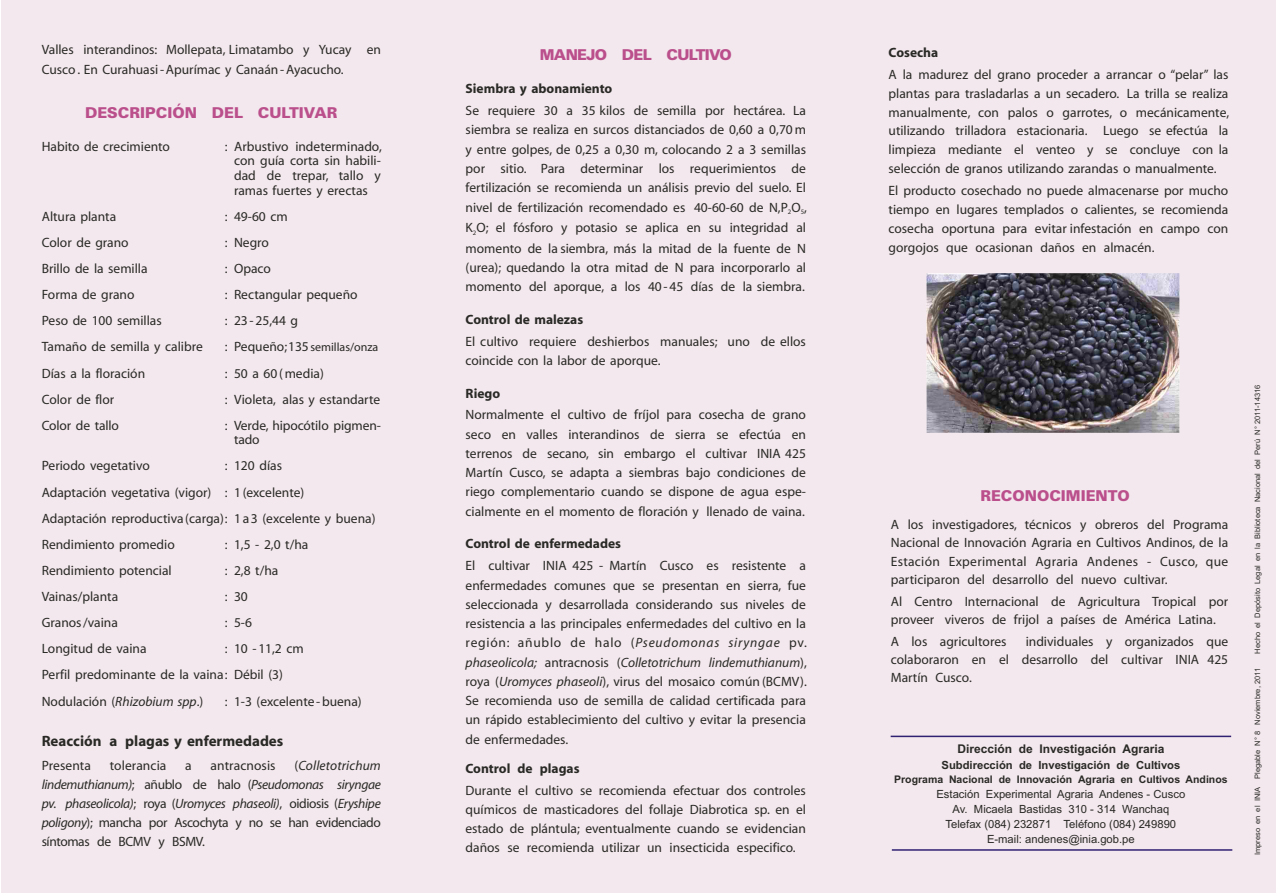
<style>
.page{position:relative;width:1276px;height:893px;background:#fff}
.page>*{position:absolute;margin:0;border:0;box-sizing:border-box;transform-origin:0 0}
.t1{font:900 15px "Zurich BT";color:#ba4f8c}
.t2{font:700 15px "Myriad";color:#292926}
.t3{font:900 15px "Zurich BT";letter-spacing:-.045em;color:#ba4f8c}
.t4{font:13.5px/19.2px "Myriad";color:#292926;text-align:justify}
.t5{font:italic 13.5px/18.9px "Myriad";letter-spacing:-.025em;color:#292926;text-align:justify}
.t6{font:700 13.5px "Myriad";color:#292926}
.t7{font:700 12px "Arial";color:#292926}
.t8{font:12px "Myriad";color:#292926}
.t9{font:11.25px/15.1px "Arial";color:#292926;text-align:center}
.t10{font:700 11.25px "Arial";color:#292926}
.t11{font:700 10.5px "Arial";color:#292926}
.t12{font:7.5px "Arial";color:#292926}
.t13{font:6.75px "Myriad";color:#292926}
.s1{font-size:13.5px}
.s2{font-style:italic}
.s3{font-style:normal}
</style>
<div class="page">
<div style="left:1px;top:0;width:1274px;height:893px;background:#f3e8ed"></div>
<img style="left:926px;top:274px;width:253px;height:159px">
<hr style="left:890px;top:736px;width:341px;height:1px;background:#302173">
<hr style="left:892px;top:849px;width:340px;height:2px;background:#302173">
<p class="t4" style="left:42px;top:41px;width:341px;line-height:19.6px">Valles interandinos: Mollepata, Limatambo y Yucay en<br>Cusco . En Curahuasi - Apurímac y Canaán - Ayacucho.</p>
<p class="t1" style="left:85px;top:107px;width:254px">DESCRIPCIÓN DEL CULTIVAR</p>
<p class="t4" style="left:42px;top:138px;width:130px">Habito de crecimiento</p>
<p class="t4" style="left:234px;top:140px;width:149px;line-height:14.5px;text-indent:-9px">: Arbustivo indeterminado, con guía corta sin habili&shy;dad de trepar, tallo y ramas fuertes y erectas</p>
<p class="t4" style="left:42px;top:208px;width:76px">Altura planta</p>
<p class="t4" style="left:225px;top:208px;width:65px">: 49-60 cm</p>
<p class="t4" style="left:42px;top:234px;width:88px">Color de grano</p>
<p class="t4" style="left:225px;top:234px;width:46px">: Negro</p>
<p class="t4" style="left:42px;top:260px;width:107px">Brillo de la semilla</p>
<p class="t4" style="left:225px;top:260px;width:48px">: Opaco</p>
<p class="t4" style="left:42px;top:286px;width:94px">Forma de grano</p>
<p class="t4" style="left:225px;top:286px;width:134px">: Rectangular pequeño</p>
<p class="t4" style="left:42px;top:312px;width:121px">Peso de 100 semillas</p>
<p class="t4" style="left:225px;top:312px;width:75px">: 23 - 25,44 g</p>
<p class="t4" style="left:42px;top:338px;width:163px">Tamaño de semilla y calibre</p>
<p class="t8" style="left:225px;top:342px;width:155px"><span class="s1">: Pequeño;135</span>semillas/onza</p>
<p class="t4" style="left:42px;top:364px;width:105px">Días a la floración</p>
<p class="t4" style="left:225px;top:364px;width:101px">: 50 a 60 ( media)</p>
<p class="t4" style="left:42px;top:391px;width:74px">Color de flor</p>
<p class="t4" style="left:225px;top:391px;width:157px">: Violeta, alas y estandarte</p>
<p class="t4" style="left:42px;top:417px;width:79px">Color de tallo</p>
<p class="t4" style="left:234px;top:419px;width:148px;line-height:14.5px;text-indent:-9px">: Verde, hipocótilo pigmen&shy;tado</p>
<p class="t4" style="left:42px;top:457px;width:109px">Periodo vegetativo</p>
<p class="t4" style="left:42px;top:454px;width:335px;line-height:26.1px;text-align:left;text-indent:183px">: 120 días<br>Adaptación vegetativa (vigor) : 1 (excelente)<br>Adaptación reproductiva (carga): 1 a 3 (excelente y buena)<br>Rendimiento promedio</p>
<p class="t4" style="left:225px;top:536px;width:85px">: 1,5 - 2,0 t/ha</p>
<p class="t4" style="left:42px;top:562px;width:131px">Rendimiento potencial</p>
<p class="t4" style="left:225px;top:562px;width:55px">: 2,8 t/ha</p>
<p class="t4" style="left:42px;top:588px;width:78px">Vainas/planta</p>
<p class="t4" style="left:225px;top:588px;width:25px">: 30</p>
<p class="t4" style="left:42px;top:614px;width:78px">Granos /vaina</p>
<p class="t4" style="left:225px;top:614px;width:29px">: 5-6</p>
<p class="t4" style="left:42px;top:640px;width:106px">Longitud de vaina</p>
<p class="t4" style="left:42px;top:637px;width:263px;line-height:26.1px;text-align:left;text-indent:183px">: 10 - 11,2 cm<br>Perfil predominante de la vaina: Débil (3)<br>Nodulación (<span class="s2">Rhizobium spp</span>.)</p>
<p class="t4" style="left:225px;top:693px;width:138px">: 1-3 (excelente - buena)</p>
<p class="t2" style="left:42px;top:735px;width:243px">Reacción a plagas y enfermedades</p>
<p class="t4" style="left:42px;top:757px;width:51px">Presenta</p>
<p class="t4" style="left:110px;top:757px;width:58px">tolerancia</p>
<p class="t4" style="left:185px;top:757px;width:8px">a</p>
<p class="t4" style="left:211px;top:757px;width:67px">antracnosis</p>
<p class="t5" style="left:42px;top:757px;width:341px;text-indent:253px"><span class="s3">(</span>Colletotrichum lindemuthianum)<span class="s3">; añublo de halo (</span>Pseudomonas siryngae pv. phaseolicola)<span class="s3">; roya (</span>Uromyces phaseoli)<span class="s3">, oidiosis (</span>Eryshipe poligony<span class="s3">); mancha por Ascochyta y no se han evidenciado síntomas de BCMV y BSMV.</span></p>
<p class="t3" style="left:540px;top:49px;width:193px">MANEJO DEL CULTIVO</p>
<p class="t6" style="left:466px;top:83px;width:148px">Siembra y abonamiento</p>
<p class="t4" style="left:465px;top:102px;width:343px">Se requiere 30 a 35 kilos de semilla por hectárea. La siembra se realiza en surcos distanciados de 0,60 a 0,70 m y entre golpes, de 0,25 a 0,30 m, colocando 2 a 3 semillas por sitio. Para determinar los requerimientos de fertilización se recomienda un análisis previo del suelo. El nivel de fertilización recomendado es 40-60-60 de N,P O ,</p>
<p class="t13" style="left:788px;top:209px;width:5px">2</p>
<p class="t13" style="left:800px;top:209px;width:5px">5</p>
<p class="t4" style="left:465px;top:219px;width:342px">K O; el fósforo y potasio se aplica en su integridad al</p>
<p class="t13" style="left:473px;top:230px;width:5px">2</p>
<p class="t4" style="left:465px;top:240px;width:342px">momento de la siembra, más la mitad de la fuente de N (urea); quedando la otra mitad de N para incorporarlo al momento del aporque, a los 40 - 45 días de la siembra.</p>
<p class="t6" style="left:465px;top:314px;width:119px">Control de malezas</p>
<p class="t4" style="left:465px;top:333px;width:342px">El cultivo requiere deshierbos manuales; uno de ellos coincide con la labor de aporque.</p>
<p class="t6" style="left:465px;top:387px;width:36px">Riego</p>
<p class="t4" style="left:465px;top:406px;width:342px">Normalmente el cultivo de fríjol para cosecha de grano seco en valles interandinos de sierra se efectúa en terrenos de secano, sin embargo el cultivar INIA 425<br>Martín Cusco, se adapta a siembras bajo condiciones de riego complementario cuando se dispone de agua espe&shy;cialmente en el momento de floración y llenado de vaina.</p>
<p class="t6" style="left:465px;top:538px;width:157px">Control de enfermedades</p>
<p class="t4" style="left:465px;top:557px;width:343px">El cultivar INIA 425 - Martín Cusco es resistente a enfermedades comunes que se presentan en sierra, fue seleccionada y desarrollada considerando sus niveles de resistencia a las principales enfermedades del cultivo en la región: añublo de halo (<span class="s2">Pseudomonas siryngae</span> pv. <span class="s2">phaseolicola;</span> antracnosis (<span class="s2">Colletotrichum lindemuthianum</span>), roya (<span class="s2">Uromyces phaseoli</span>), virus del mosaico común (BCMV).<br>Se recomienda uso de semilla de calidad certificada para un rápido establecimiento del cultivo y evitar la presencia de enfermedades.</p>
<p class="t6" style="left:465px;top:763px;width:115px">Control de plagas</p>
<p class="t4" style="left:465px;top:782px;width:342px">Durante el cultivo se recomienda efectuar dos controles químicos de masticadores del follaje Diabrotica sp. en el estado de plántula; eventualmente cuando se evidencian daños se recomienda utilizar un insecticida especifico.</p>
<p class="t6" style="left:888px;top:47px;width:51px">Cosecha</p>
<p class="t4" style="left:888px;top:66px;width:342px">A la madurez del grano proceder a arrancar o “pelar” las plantas para trasladarlas a un secadero. La trilla se realiza manualmente, con palos o garrotes, o mecánicamente, utilizando trilladora estacionaria. Luego se efectúa la limpieza mediante el venteo y se concluye con la selección de granos utilizando zarandas o manualmente.</p>
<p class="t4" style="left:888px;top:182px;width:341px">El producto cosechado no puede almacenarse por mucho tiempo en lugares templados o calientes, se recomienda cosecha oportuna para evitar infestación en campo con gorgojos que ocasionan daños en almacén.</p>
<p class="t1" style="left:980px;top:489px;width:151px">RECONOCIMIENTO</p>
<p class="t4" style="left:891px;top:516px;width:339px;line-height:18.3px">A los investigadores, técnicos y obreros del Programa Nacional de Innovación Agraria en Cultivos Andinos, de la Estación Experimental Agraria Andenes - Cusco, que participaron del desarrollo del nuevo cultivar.</p>
<p class="t4" style="left:891px;top:593px;width:339px;line-height:18.3px">Al Centro Internacional de Agricultura Tropical por proveer viveros de frijol a países de América Latina.</p>
<p class="t4" style="left:891px;top:633px;width:117px">A los agricultores</p>
<p class="t4" style="left:890px;top:633px;width:339px;line-height:18.3px;text-indent:135px">individuales y organizados que colaboraron en el desarrollo del cultivar INIA 425<br>Martín Cusco.</p>
<p class="t7" style="left:957px;top:744px;width:208px">Dirección de Investigación Agraria</p>
<p class="t10" style="left:941px;top:760px;width:240px">Subdirección de Investigación de Cultivos</p>
<p class="t11" style="left:894px;top:775px;width:335px">Programa Nacional de Innovación Agraria en Cultivos Andinos</p>
<p class="t9" style="left:936px;top:787px;width:250px">Estación Experimental Agraria Andenes - Cusco Av. Micaela Bastidas 310 - 314 Wanchaq Telefax (084) 232871 Teléfono (084) 249890<br>E-mail: andenes@inia.gob.pe</p>
<p class="t12" style="left:1254px;top:653px;width:270px;rotate:-90deg">Hecho el Depósito Legal en la Biblioteca Nacional del Perú N° 2011-14316</p>
<p class="t12" style="left:1254px;top:855px;width:189px;rotate:-90deg">Impreso en el INIA Plegable N° 8 Noviembre, 2011</p>
</div>
